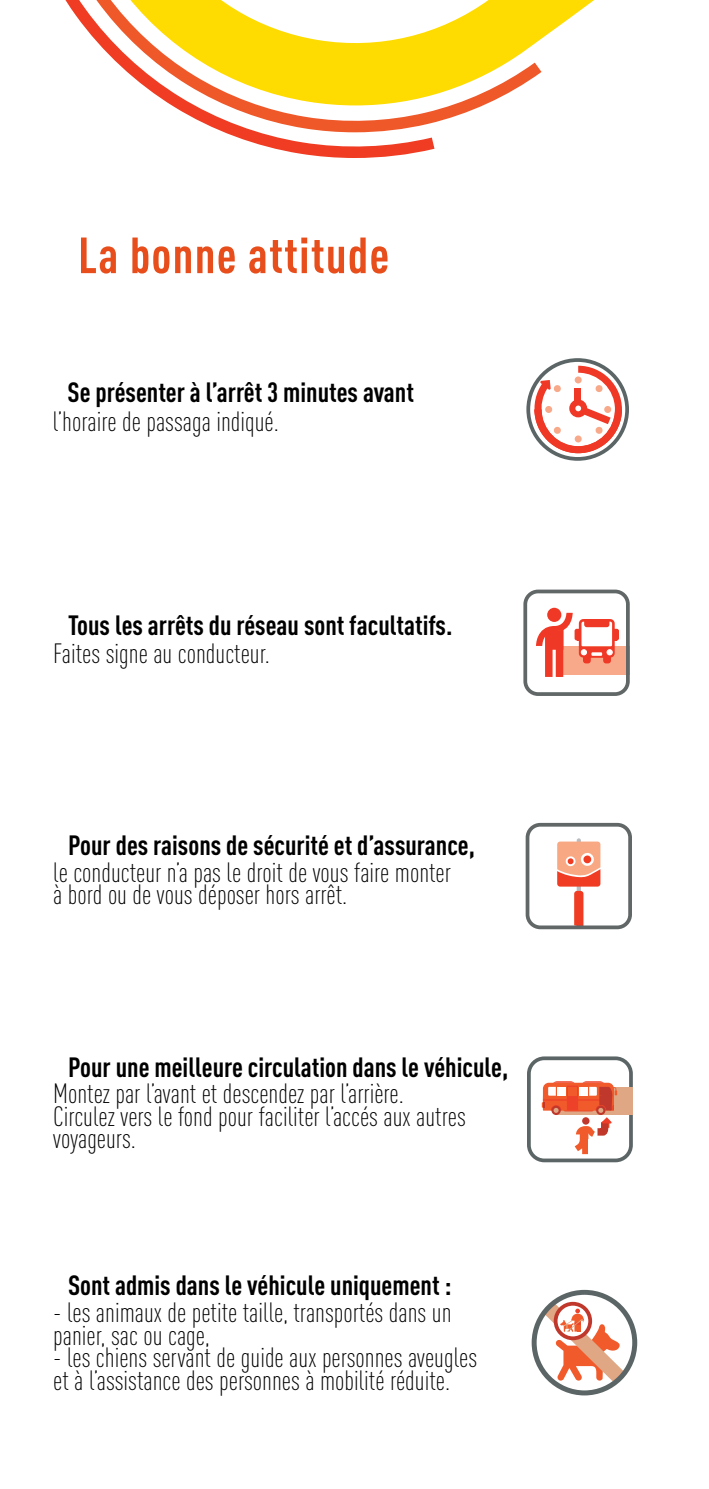
<style>
.page{position:relative;width:709px;height:1489px;background:#fff}
.page>*{position:absolute;margin:0;border:0;box-sizing:border-box;transform-origin:0 0}
.t1{font:700 condensed 50px "DIN Pro";letter-spacing:.025em;color:#e74e1b}
.t2{font:300 condensed 27.5px/22.5px "DIN Pro";color:#000}
.t3{font:700 condensed 27.5px "DIN Pro";color:#000}
</style>
<div class="page">
<svg style="left:65px;top:0;width:529px;height:158px"></svg>
<div style="left:561px;top:646px;width:68px;height:29px;background:#f8a989"></div>
<div style="left:545px;top:630px;width:7px;height:47px;background:#ef3825"></div>
<div style="left:555px;top:630px;width:8px;height:47px;background:#ef3825"></div>
<svg style="left:536px;top:607px;width:83px;height:56px"></svg>
<div style="left:523px;top:589px;width:106px;height:107px;border:4px solid #616667;border-radius:13px"></div>
<svg style="left:557px;top:838px;width:43px;height:86px"></svg>
<div style="left:525px;top:822px;width:107px;height:107px;border:4px solid #616667;border-radius:13px"></div>
<svg style="left:526px;top:358px;width:103px;height:103px"></svg>
<svg style="left:527px;top:1056px;width:106px;height:106px"></svg>
<div style="left:566px;top:1085px;width:12px;height:25px;background:#ed4229"></div>
<div style="left:568px;top:1086px;width:9px;height:9px;background:#f15b2b"></div>
<svg style="left:531px;top:1289px;width:107px;height:107px"></svg>
<p class="t1" style="left:78px;top:217px;width:313px">La bonne attitude</p>
<p class="t3" style="left:68px;top:372px;width:348px">Se présenter à l’arrêt 3 minutes avant</p>
<p class="t2" style="left:53px;top:408px;width:228px">l’horaire de passaga indiqué.</p>
<p class="t3" style="left:68px;top:604px;width:386px">Tous les arrêts du réseau sont facultatifs.</p>
<p class="t2" style="left:53px;top:640px;width:218px">Faites signe au conducteur.</p>
<p class="t3" style="left:68px;top:824px;width:408px">Pour des raisons de sécurité et d’assurance,</p>
<p class="t2" style="left:53px;top:859px;width:399px">le conducteur n’a pas le droit de vous faire monter</p>
<p class="t2" style="left:53px;top:881px;width:296px">à bord ou de vous déposer hors arrêt.</p>
<p class="t3" style="left:68px;top:1046px;width:442px">Pour une meilleure circulation dans le véhicule,</p>
<p class="t2" style="left:53px;top:1080px;width:352px">Montez par l’avant et descendez par l’arrière.</p>
<p class="t2" style="left:53px;top:1103px;width:414px">Circulez vers le fond pour faciliter l’accés aux autres</p>
<p class="t2" style="left:53px;top:1125px;width:84px">voyageurs.</p>
<p class="t3" style="left:68px;top:1264px;width:385px">Sont admis dans le véhicule uniquement :</p>
<p class="t2" style="left:53px;top:1299px;width:400px">- les animaux de petite taille, transportés dans un panier, sac ou cage,</p>
<p class="t2" style="left:53px;top:1344px;width:425px">- les chiens servant de guide aux personnes aveugles et à l’assistance des personnes à mobilité réduite.</p>
</div>
